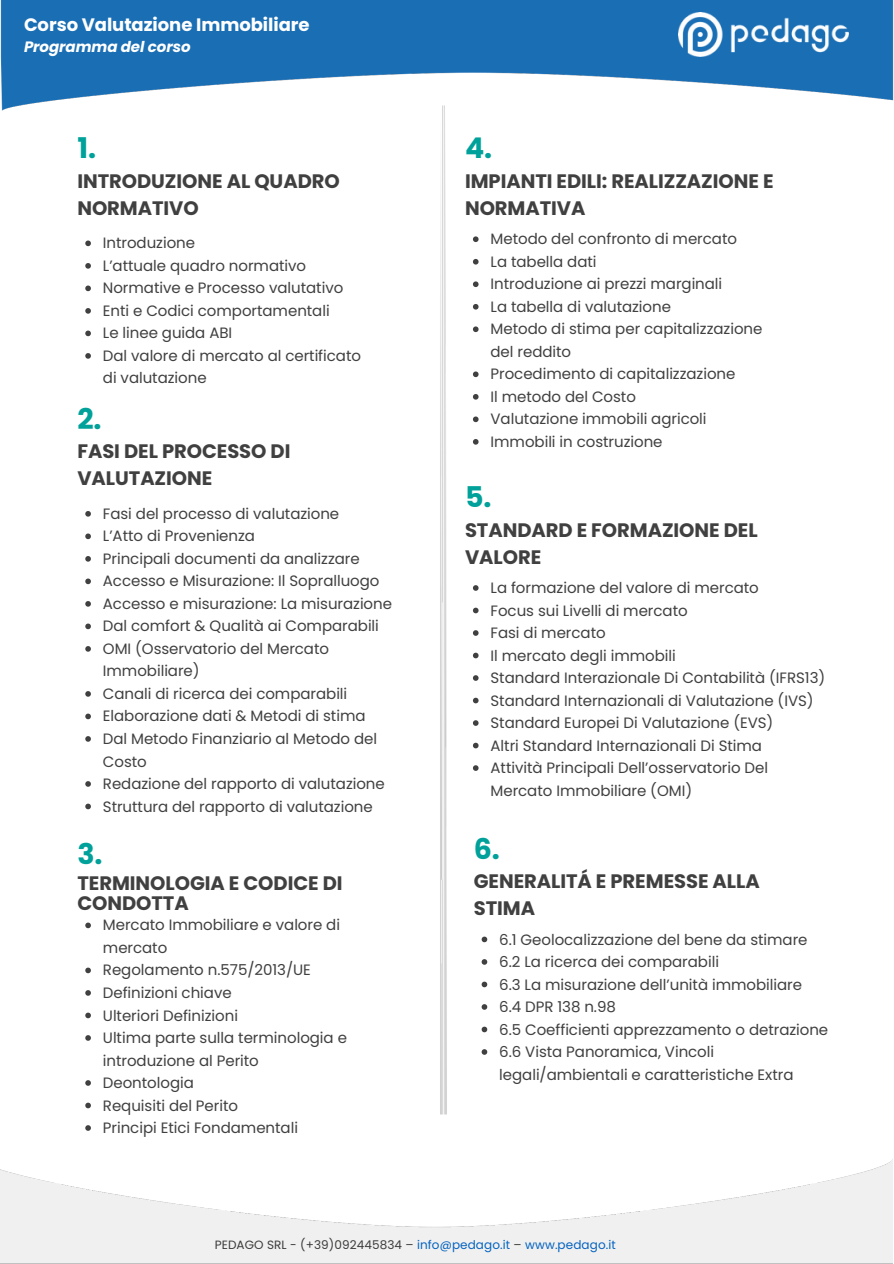
<style>
.page{position:relative;width:894px;height:1264px;background:#fff}
.page>*{position:absolute;margin:0;border:0;box-sizing:border-box;transform-origin:0 0}
.t1{font:700 28.5px "Poppins";color:#00a19a}
.t2{font:700 19.5px/27px "Poppins";letter-spacing:-.005em;color:#404040}
.t3{font:700 18px "Poppins";letter-spacing:-.005em;color:#fff}
.t4{font:15px/22.5px "Poppins";letter-spacing:-.005em;color:#404040}
.t5{font:italic 700 15px "Poppins";letter-spacing:-.005em;color:#fff}
.t6{font:12px "Poppins";letter-spacing:.01em;color:#0563c1}
.s1{color:#3c3c3b}
</style>
<div class="page">
<img style="left:0;top:1164px;width:886px;height:98px">
<img style="left:0;top:0;width:893px;height:110px">
<img style="left:678px;top:13px;width:170px;height:43px">
<img style="left:433px;top:99px;width:20px;height:1016px">
<svg style="left:85px;top:240px;width:6px;height:6px"></svg>
<svg style="left:85px;top:263px;width:6px;height:6px"></svg>
<svg style="left:85px;top:285px;width:6px;height:6px"></svg>
<svg style="left:85px;top:308px;width:6px;height:6px"></svg>
<svg style="left:85px;top:330px;width:6px;height:6px"></svg>
<svg style="left:85px;top:353px;width:6px;height:6px"></svg>
<svg style="left:85px;top:511px;width:6px;height:5px"></svg>
<svg style="left:85px;top:533px;width:6px;height:6px"></svg>
<svg style="left:85px;top:556px;width:6px;height:5px"></svg>
<svg style="left:85px;top:578px;width:6px;height:6px"></svg>
<svg style="left:85px;top:601px;width:6px;height:5px"></svg>
<svg style="left:85px;top:623px;width:6px;height:6px"></svg>
<svg style="left:85px;top:646px;width:6px;height:5px"></svg>
<svg style="left:85px;top:691px;width:6px;height:5px"></svg>
<svg style="left:85px;top:713px;width:6px;height:6px"></svg>
<svg style="left:85px;top:736px;width:6px;height:5px"></svg>
<svg style="left:85px;top:781px;width:6px;height:5px"></svg>
<svg style="left:85px;top:803px;width:6px;height:6px"></svg>
<svg style="left:85px;top:922px;width:6px;height:6px"></svg>
<svg style="left:85px;top:967px;width:6px;height:6px"></svg>
<svg style="left:85px;top:990px;width:6px;height:5px"></svg>
<svg style="left:85px;top:1012px;width:6px;height:6px"></svg>
<svg style="left:85px;top:1035px;width:6px;height:5px"></svg>
<svg style="left:85px;top:1080px;width:6px;height:5px"></svg>
<svg style="left:85px;top:1102px;width:6px;height:6px"></svg>
<svg style="left:85px;top:1125px;width:6px;height:5px"></svg>
<svg style="left:473px;top:236px;width:5px;height:6px"></svg>
<svg style="left:473px;top:259px;width:5px;height:5px"></svg>
<svg style="left:473px;top:281px;width:5px;height:6px"></svg>
<svg style="left:473px;top:304px;width:5px;height:5px"></svg>
<svg style="left:473px;top:326px;width:5px;height:6px"></svg>
<svg style="left:473px;top:371px;width:5px;height:6px"></svg>
<svg style="left:473px;top:394px;width:5px;height:5px"></svg>
<svg style="left:473px;top:416px;width:5px;height:6px"></svg>
<svg style="left:473px;top:439px;width:5px;height:5px"></svg>
<svg style="left:473px;top:585px;width:5px;height:6px"></svg>
<svg style="left:473px;top:607px;width:5px;height:6px"></svg>
<svg style="left:473px;top:630px;width:5px;height:6px"></svg>
<svg style="left:473px;top:652px;width:5px;height:6px"></svg>
<svg style="left:473px;top:675px;width:5px;height:6px"></svg>
<svg style="left:473px;top:697px;width:5px;height:6px"></svg>
<svg style="left:473px;top:720px;width:5px;height:6px"></svg>
<svg style="left:473px;top:742px;width:5px;height:6px"></svg>
<svg style="left:473px;top:765px;width:5px;height:6px"></svg>
<svg style="left:481px;top:936px;width:6px;height:6px"></svg>
<svg style="left:481px;top:959px;width:6px;height:5px"></svg>
<svg style="left:481px;top:981px;width:6px;height:6px"></svg>
<svg style="left:481px;top:1004px;width:6px;height:5px"></svg>
<svg style="left:481px;top:1026px;width:6px;height:6px"></svg>
<svg style="left:481px;top:1049px;width:6px;height:5px"></svg>
<p class="t3" style="left:24px;top:12px;width:287px">Corso Valutazione Immobiliare</p>
<p class="t5" style="left:24px;top:37px;width:168px">Programma del corso</p>
<p class="t1" style="left:77px;top:128px;width:20px">1.</p>
<p class="t2" style="left:77px;top:167px;width:264px">INTRODUZIONE AL QUADRO<br>NORMATIVO</p>
<p class="t4" style="left:103px;top:232px;width:94px">Introduzione</p>
<p class="t4" style="left:103px;top:254px;width:205px">L’attuale quadro normativo</p>
<p class="t4" style="left:103px;top:277px;width:242px">Normative e Processo valutativo</p>
<p class="t4" style="left:103px;top:299px;width:228px">Enti e Codici comportamentali</p>
<p class="t4" style="left:103px;top:322px;width:131px">Le linee guida ABI</p>
<p class="t4" style="left:103px;top:344px;width:259px">Dal valore di mercato al certificato di valutazione</p>
<h1 class="t1" style="left:77px;top:398px;width:26px">2.</h1>
<h1 class="t2" style="left:77px;top:437px;width:214px">FASI DEL PROCESSO DI<br>VALUTAZIONE</h1>
<p class="t4" style="left:103px;top:502px;width:238px">Fasi del processo di valutazione</p>
<p class="t4" style="left:103px;top:525px;width:154px">L’Atto di Provenienza</p>
<p class="t4" style="left:103px;top:547px;width:258px">Principali documenti da analizzare</p>
<p class="t4" style="left:103px;top:570px;width:278px">Accesso e Misurazione: Il Sopralluogo</p>
<p class="t4" style="left:103px;top:592px;width:290px">Accesso e misurazione: La misurazione</p>
<p class="t4" style="left:103px;top:615px;width:277px">Dal comfort &amp; Qualità ai Comparabili</p>
<p class="t4" style="left:103px;top:637px;width:227px">OMI (Osservatorio del Mercato<br>Immobiliare)</p>
<h1 class="t4" style="left:103px;top:682px;width:246px">Canali di ricerca dei comparabili</h1>
<h1 class="t4" style="left:103px;top:705px;width:264px">Elaborazione dati &amp; Metodi di stima</h1>
<p class="t4" style="left:103px;top:727px;width:275px">Dal Metodo Finanziario al Metodo del<br>Costo</p>
<p class="t4" style="left:103px;top:772px;width:283px">Redazione del rapporto di valutazione</p>
<p class="t4" style="left:103px;top:795px;width:271px">Struttura del rapporto di valutazione</p>
<p class="t1" style="left:77px;top:833px;width:27px">3.</p>
<p class="t2" style="left:77px;top:872px;width:267px;line-height:20.2px">TERMINOLOGIA E CODICE DI<br>CONDOTTA</p>
<p class="t4" style="left:103px;top:914px;width:238px">Mercato Immobiliare e valore di mercato</p>
<p class="t4" style="left:103px;top:959px;width:209px">Regolamento n.575/2013/UE</p>
<p class="t4" style="left:103px;top:981px;width:130px">Definizioni chiave</p>
<p class="t4" style="left:103px;top:1004px;width:137px">Ulteriori Definizioni</p>
<p class="t4" style="left:103px;top:1026px;width:245px">Ultima parte sulla terminologia e introduzione al Perito</p>
<p class="t4" style="left:103px;top:1071px;width:92px">Deontologia</p>
<p class="t4" style="left:103px;top:1094px;width:137px">Requisiti del Perito</p>
<p class="t4" style="left:103px;top:1116px;width:196px">Principi Etici Fondamentali</p>
<h1 class="t1" style="left:465px;top:128px;width:29px">4.</h1>
<h1 class="t2" style="left:465px;top:167px;width:310px">IMPIANTI EDILI: REALIZZAZIONE E<br>NORMATIVA</h1>
<p class="t4" style="left:490px;top:228px;width:248px">Metodo del confronto di mercato</p>
<p class="t4" style="left:490px;top:250px;width:107px">La tabella dati</p>
<p class="t4" style="left:490px;top:273px;width:233px">Introduzione ai prezzi marginali</p>
<p class="t4" style="left:490px;top:295px;width:182px">La tabella di valutazione</p>
<p class="t4" style="left:490px;top:318px;width:273px">Metodo di stima per capitalizzazione del reddito</p>
<p class="t4" style="left:490px;top:363px;width:246px">Procedimento di capitalizzazione</p>
<p class="t4" style="left:490px;top:385px;width:147px">Il metodo del Costo</p>
<p class="t4" style="left:490px;top:408px;width:217px">Valutazione immobili agricoli</p>
<p class="t4" style="left:490px;top:430px;width:173px">Immobili in costruzione</p>
<p class="t1" style="left:465px;top:477px;width:28px">5.</p>
<p class="t2" style="left:465px;top:516px;width:294px">STANDARD E FORMAZIONE DEL<br>VALORE</p>
<h1 class="t4" style="left:490px;top:576px;width:270px">La formazione del valore di mercato</h1>
<p class="t4" style="left:490px;top:599px;width:198px">Focus sui Livelli di mercato</p>
<p class="t4" style="left:490px;top:621px;width:117px">Fasi di mercato</p>
<p class="t4" style="left:490px;top:644px;width:187px">Il mercato degli immobili</p>
<p class="t4" style="left:490px;top:666px;width:336px">Standard Interazionale Di Contabilità (IFRS13)</p>
<p class="t4" style="left:490px;top:689px;width:324px">Standard Internazionali di Valutazione (IVS)</p>
<p class="t4" style="left:490px;top:711px;width:284px">Standard Europei Di Valutazione (EVS)</p>
<p class="t4" style="left:490px;top:734px;width:273px">Altri Standard Internazionali Di Stima</p>
<p class="t4" style="left:490px;top:756px;width:279px">Attività Principali Dell’osservatorio Del<br>Mercato Immobiliare (OMI)</p>
<p class="t1" style="left:473px;top:828px;width:28px">6.</p>
<p class="t2" style="left:473px;top:867px;width:287px">GENERALITÁ E PREMESSE ALLA<br>STIMA</p>
<p class="t4" style="left:499px;top:928px;width:310px">6.1 Geolocalizzazione del bene da stimare</p>
<p class="t4" style="left:499px;top:950px;width:221px">6.2 La ricerca dei comparabili</p>
<p class="t4" style="left:499px;top:973px;width:304px">6.3 La misurazione dell’unità immobiliare</p>
<p class="t4" style="left:499px;top:995px;width:118px">6.4 DPR 138 n.98</p>
<p class="t4" style="left:499px;top:1018px;width:330px">6.5 Coefficienti apprezzamento o detrazione</p>
<p class="t4" style="left:499px;top:1040px;width:296px">6.6 Vista Panoramica, Vincoli legali/ambientali e caratteristiche Extra</p>
<h1 class="t6" style="left:215px;top:1236px;width:402px"><span class="s1">PEDAGO SRL - (+39)092445834 –</span> info@pedago.it <span class="s1">–</span> www.pedago.it</h1>
</div>
